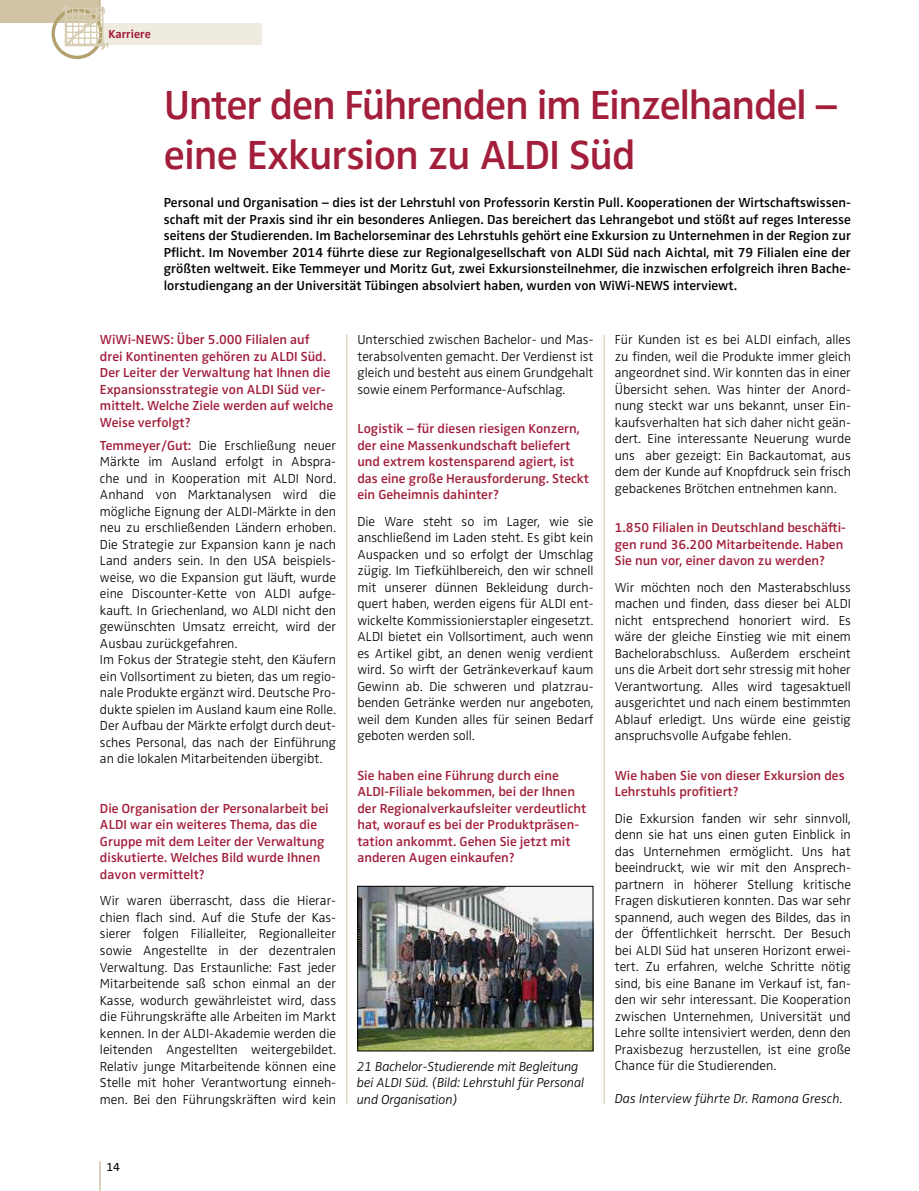
<style>
.page{position:relative;width:919px;height:1191px;background:#fff}
.page>*{position:absolute;margin:0;border:0;box-sizing:border-box;transform-origin:0 0}
.t1{font:600 42px/50.4px "Zwo OT";letter-spacing:-.03em;color:#a21e3b}
.t2{font:300 13.5px/16.5px "Zwo OT";color:#000;text-align:justify}
.t3{font:600 13.5px/16.5px "Zwo OT";color:#a21e3b}
.t4{font:600 13.5px/16.5px "Zwo OT";color:#000;text-align:justify}
.t5{font:italic 300 13.5px/16.5px "Zwo OT";letter-spacing:-.01em;color:#000}
.t6{font:700 12px "Zwo OT";color:#a21e3b}
.t7{font:12px "Zwo OT";color:#000}
.s1{font-weight:600;color:#a21e3b}
</style>
<div class="page">
<div style="left:0;top:0;width:100px;height:23px;background:#d1c4a6"></div>
<div style="left:100px;top:23px;width:161px;height:22px;background:#efebe1"></div>
<hr style="left:99px;top:1161px;width:2px;height:30px;background:#d1c4a6">
<hr style="left:100px;top:0;width:1px;height:45px;background:#b3a16e">
<div style="left:51px;top:8px;width:52px;height:51px;border:3px solid #b3a16e;border-radius:50%"></div>
<svg style="left:59px;top:3px;width:50px;height:50px"></svg>
<hr style="left:604px;top:335px;width:1px;height:768px;background:#d1c4a6">
<hr style="left:346px;top:335px;width:1px;height:768px;background:#d1c4a6">
<img style="left:359px;top:887px;width:232px;height:162px">
<div style="left:357px;top:885px;width:236px;height:166px;border:1px solid #000"></div>
<p class="t6" style="left:108px;top:27px;width:44px">Karriere</p>
<h1 class="t1" style="left:164px;top:80px;width:675px">Unter den Führenden im Einzelhandel – eine Exkursion zu ALDI Süd</h1>
<p class="t4" style="left:164px;top:195px;width:688px">Personal und Organisation – dies ist der Lehrstuhl von Professorin Kerstin Pull. Kooperationen der Wirtschaftswissen&shy;schaft mit der Praxis sind ihr ein besonderes Anliegen. Das bereichert das Lehrangebot und stößt auf reges Interesse seitens der Studierenden. Im Bachelorseminar des Lehrstuhls gehört eine Exkursion zu Unternehmen in der Region zur Pflicht. Im November 2014 führte diese zur Regionalgesellschaft von ALDI Süd nach Aichtal, mit 79 Filialen eine der größten weltweit. Eike Temmeyer und Moritz Gut, zwei Exkursionsteilnehmer, die inzwischen erfolgreich ihren Bache&shy;lorstudiengang an der Universität Tübingen absolviert haben, wurden von WiWi-NEWS interviewt.</p>
<p class="t3" style="left:100px;top:332px;width:235px">WiWi-NEWS: Über 5.000 Filialen auf drei Kontinenten gehören zu ALDI Süd.<br>Der Leiter der Verwaltung hat Ihnen die Expansionsstrategie von ALDI Süd ver&shy;mittelt. Welche Ziele werden auf welche Weise verfolgt?</p>
<p class="t2" style="left:100px;top:437px;width:238px;text-align:left"><span class="s1">Temmeyer/Gut:</span> Die Erschließung neuer Märkte im Ausland erfolgt in Abspra&shy;che und in Kooperation mit ALDI Nord.<br>Anhand von Marktanalysen wird die mögliche Eignung der ALDI-Märkte in den neu zu erschließenden Ländern erhoben.<br>Die Strategie zur Expansion kann je nach Land anders sein. In den USA beispiels&shy;weise, wo die Expansion gut läuft, wurde eine Discounter-Kette von ALDI aufge&shy;kauft. In Griechenland, wo ALDI nicht den gewünschten Umsatz erreicht, wird der Ausbau zurückgefahren.<br>Im Fokus der Strategie steht, den Käufern ein Vollsortiment zu bieten, das um regio&shy;nale Produkte ergänzt wird. Deutsche Pro&shy;dukte spielen im Ausland kaum eine Rolle.<br>Der Aufbau der Märkte erfolgt durch deut&shy;sches Personal, das nach der Einführung an die lokalen Mitarbeitenden übergibt.</p>
<p class="t3" style="left:100px;top:800px;width:230px">Die Organisation der Personalarbeit bei ALDI war ein weiteres Thema, das die Gruppe mit dem Leiter der Verwaltung diskutierte. Welches Bild wurde Ihnen davon vermittelt?</p>
<p class="t2" style="left:100px;top:893px;width:238px">Wir waren überrascht, dass die Hierar&shy;chien flach sind. Auf die Stufe der Kas&shy;sierer folgen Filialleiter, Regionalleiter sowie Angestellte in der dezentralen Verwaltung. Das Erstaunliche: Fast jeder Mitarbeitende saß schon einmal an der Kasse, wodurch gewährleistet wird, dass die Führungskräfte alle Arbeiten im Markt kennen. In der ALDI-Akademie werden die leitenden Angestellten weitergebildet.<br>Relativ junge Mitarbeitende können eine Stelle mit hoher Verantwortung einneh&shy;men. Bei den Führungskräften wird kein</p>
<p class="t2" style="left:357px;top:332px;width:238px">Unterschied zwischen Bachelor- und Mas&shy;terabsolventen gemacht. Der Verdienst ist gleich und besteht aus einem Grundgehalt sowie einem Performance-Aufschlag.</p>
<p class="t3" style="left:357px;top:421px;width:233px">Logistik – für diesen riesigen Konzern, der eine Massenkundschaft beliefert und extrem kostensparend agiert, ist das eine große Herausforderung. Steckt ein Geheimnis dahinter?</p>
<p class="t2" style="left:357px;top:513px;width:238px">Die Ware steht so im Lager, wie sie anschließend im Laden steht. Es gibt kein Auspacken und so erfolgt der Umschlag zügig. Im Tiefkühlbereich, den wir schnell mit unserer dünnen Bekleidung durch&shy;quert haben, werden eigens für ALDI ent&shy;wickelte Kommissionierstapler eingesetzt.<br>ALDI bietet ein Vollsortiment, auch wenn es Artikel gibt, an denen wenig verdient wird. So wirft der Getränkeverkauf kaum Gewinn ab. Die schweren und platzrau&shy;benden Getränke werden nur angeboten, weil dem Kunden alles für seinen Bedarf geboten werden soll.</p>
<p class="t3" style="left:357px;top:767px;width:230px">Sie haben eine Führung durch eine ALDI-Filiale bekommen, bei der Ihnen der Regionalverkaufsleiter verdeutlicht hat, worauf es bei der Produktpräsen&shy;tation ankommt. Gehen Sie jetzt mit anderen Augen einkaufen?</p>
<p class="t5" style="left:357px;top:1058px;width:229px">21 Bachelor-Studierende mit Begleitung bei ALDI Süd. (Bild: Lehrstuhl für Personal und Organisation)</p>
<p class="t2" style="left:614px;top:332px;width:238px">Für Kunden ist es bei ALDI einfach, alles zu finden, weil die Produkte immer gleich angeordnet sind. Wir konnten das in einer Übersicht sehen. Was hinter der Anord&shy;nung steckt war uns bekannt, unser Ein&shy;kaufsverhalten hat sich daher nicht geän&shy;dert. Eine interessante Neuerung wurde uns aber gezeigt: Ein Backautomat, aus dem der Kunde auf Knopfdruck sein frisch gebackenes Brötchen entnehmen kann.</p>
<p class="t3" style="left:614px;top:519px;width:232px">1.850 Filialen in Deutschland beschäfti&shy;gen rund 36.200 Mitarbeitende. Haben<br>Sie nun vor, einer davon zu werden?</p>
<p class="t2" style="left:614px;top:579px;width:238px">Wir möchten noch den Masterabschluss machen und finden, dass dieser bei ALDI nicht entsprechend honoriert wird. Es wäre der gleiche Einstieg wie mit einem Bachelorabschluss. Außerdem erscheint uns die Arbeit dort sehr stressig mit hoher Verantwortung. Alles wird tagesaktuell ausgerichtet und nach einem bestimmten Ablauf erledigt. Uns würde eine geistig anspruchsvolle Aufgabe fehlen.</p>
<p class="t3" style="left:614px;top:767px;width:231px">Wie haben Sie von dieser Exkursion des<br>Lehrstuhls profitiert?</p>
<p class="t2" style="left:614px;top:810px;width:238px">Die Exkursion fanden wir sehr sinnvoll, denn sie hat uns einen guten Einblick in das Unternehmen ermöglicht. Uns hat beeindruckt, wie wir mit den Ansprech&shy;partnern in höherer Stellung kritische Fragen diskutieren konnten. Das war sehr spannend, auch wegen des Bildes, das in der Öffentlichkeit herrscht. Der Besuch bei ALDI Süd hat unseren Horizont erwei&shy;tert. Zu erfahren, welche Schritte nötig sind, bis eine Banane im Verkauf ist, fan&shy;den wir sehr interessant. Die Kooperation zwischen Unternehmen, Universität und Lehre sollte intensiviert werden, denn den Praxisbezug herzustellen, ist eine große Chance für die Studierenden.</p>
<p class="t5" style="left:614px;top:1091px;width:229px">Das Interview führte Dr. Ramona Gresch.</p>
<p class="t7" style="left:106px;top:1159px;width:15px">14</p>
</div>
